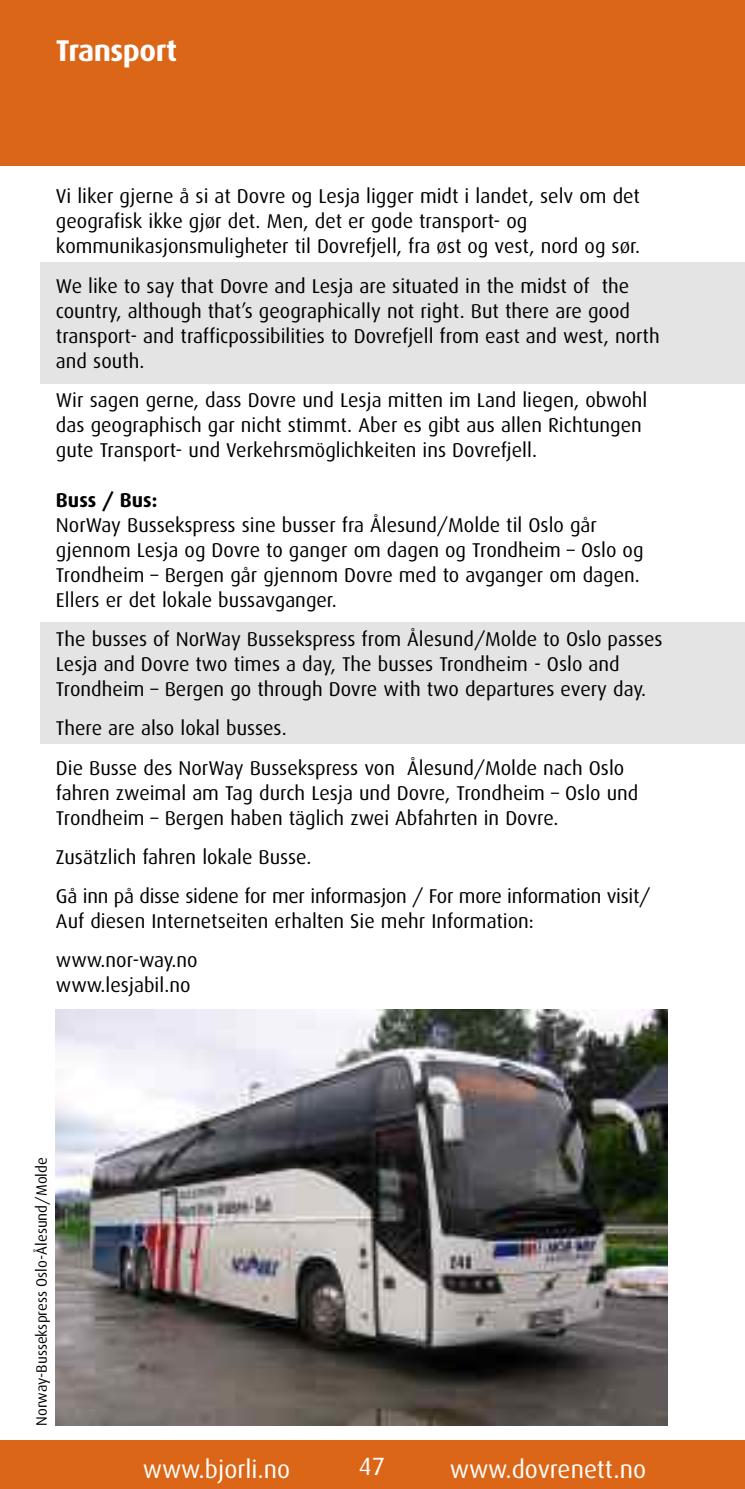
<style>
.page{position:relative;width:745px;height:1489px;background:#fff}
.page>*{position:absolute;margin:0;border:0;box-sizing:border-box;transform-origin:0 0}
.t1{font:700 30px "Dax";letter-spacing:-.015em;color:#fff}
.t2{font:25px "Dax";color:#fff}
.t3{font:20px/25px "Dax";color:#000}
.t4{font:700 20px "Dax";color:#000}
.t5{font:15px "Dax";color:#000}
</style>
<div class="page">
<div style="left:0;top:1439px;width:743px;height:49px;background:#dc6617"></div>
<div style="left:39px;top:262px;width:704px;height:122px;background:#e4e4e4"></div>
<div style="left:39px;top:622px;width:704px;height:121px;background:#e4e4e4"></div>
<div style="left:0;top:1px;width:743px;height:164px;background:#dc6617"></div>
<img style="left:56px;top:1009px;width:611px;height:416px">
<h1 class="t1" style="left:56px;top:35px;width:122px">Transport</h1>
<p class="t3" style="left:56px;top:184px;width:585px">Vi liker gjerne å si at Dovre og Lesja ligger midt i landet, selv om det geografisk ikke gjør det. Men, det er gode transport- og kommunikasjonsmuligheter til Dovrefjell, fra øst og vest, nord og sør.</p>
<p class="t3" style="left:56px;top:273px;width:604px">We like to say that Dovre and Lesja are situated in the midst of the country, although that’s geographically not right. But there are good transport- and trafficpossibilities to Dovrefjell from east and west, north and south.</p>
<p class="t3" style="left:56px;top:387px;width:592px">Wir sagen gerne, dass Dovre und Lesja mitten im Land liegen, obwohl das geographisch gar nicht stimmt. Aber es gibt aus allen Richtungen gute Transport- und Verkehrsmöglichkeiten ins Dovrefjell.</p>
<p class="t4" style="left:56px;top:489px;width:103px">Buss / Bus:</p>
<p class="t3" style="left:56px;top:512px;width:588px">NorWay Bussekspress sine busser fra Ålesund/Molde til Oslo går gjennom Lesja og Dovre to ganger om dagen og Trondheim – Oslo og Trondheim – Bergen går gjennom Dovre med to avganger om dagen.<br>Ellers er det lokale bussavganger.</p>
<p class="t3" style="left:56px;top:627px;width:607px">The busses of NorWay Bussekspress from Ålesund/Molde to Oslo passes<br>Lesja and Dovre two times a day, The busses Trondheim - Oslo and<br>Trondheim – Bergen go through Dovre with two departures every day.</p>
<p class="t3" style="left:56px;top:709px;width:569px;line-height:39.2px">There are also lokal busses.<br>Die Busse des NorWay Bussekspress von Ålesund/Molde nach Oslo</p>
<p class="t3" style="left:56px;top:780px;width:583px">fahren zweimal am Tag durch Lesja und Dovre, Trondheim – Oslo und<br>Trondheim – Bergen haben täglich zwei Abfahrten in Dovre.</p>
<p class="t3" style="left:56px;top:837px;width:595px;line-height:39.2px">Zusätzlich fahren lokale Busse.<br>Gå inn på disse sidene for mer informasjon / For more information visit/</p>
<p class="t3" style="left:56px;top:901px;width:479px;line-height:39.2px">Auf diesen Internetseiten erhalten Sie mehr Information: www.nor-way.no</p>
<p class="t3" style="left:56px;top:972px;width:136px">www.lesjabil.no</p>
<p class="t5" style="left:33px;top:1425px;width:270px;rotate:-90deg">Norway-Bussekspress Oslo-Ålesund/Molde</p>
<p class="t2" style="left:358px;top:1452px;width:28px">47</p>
<p class="t2" style="left:143px;top:1455px;width:149px">www.bjorli.no</p>
<p class="t2" style="left:449px;top:1455px;width:198px">www.dovrenett.no</p>
</div>
